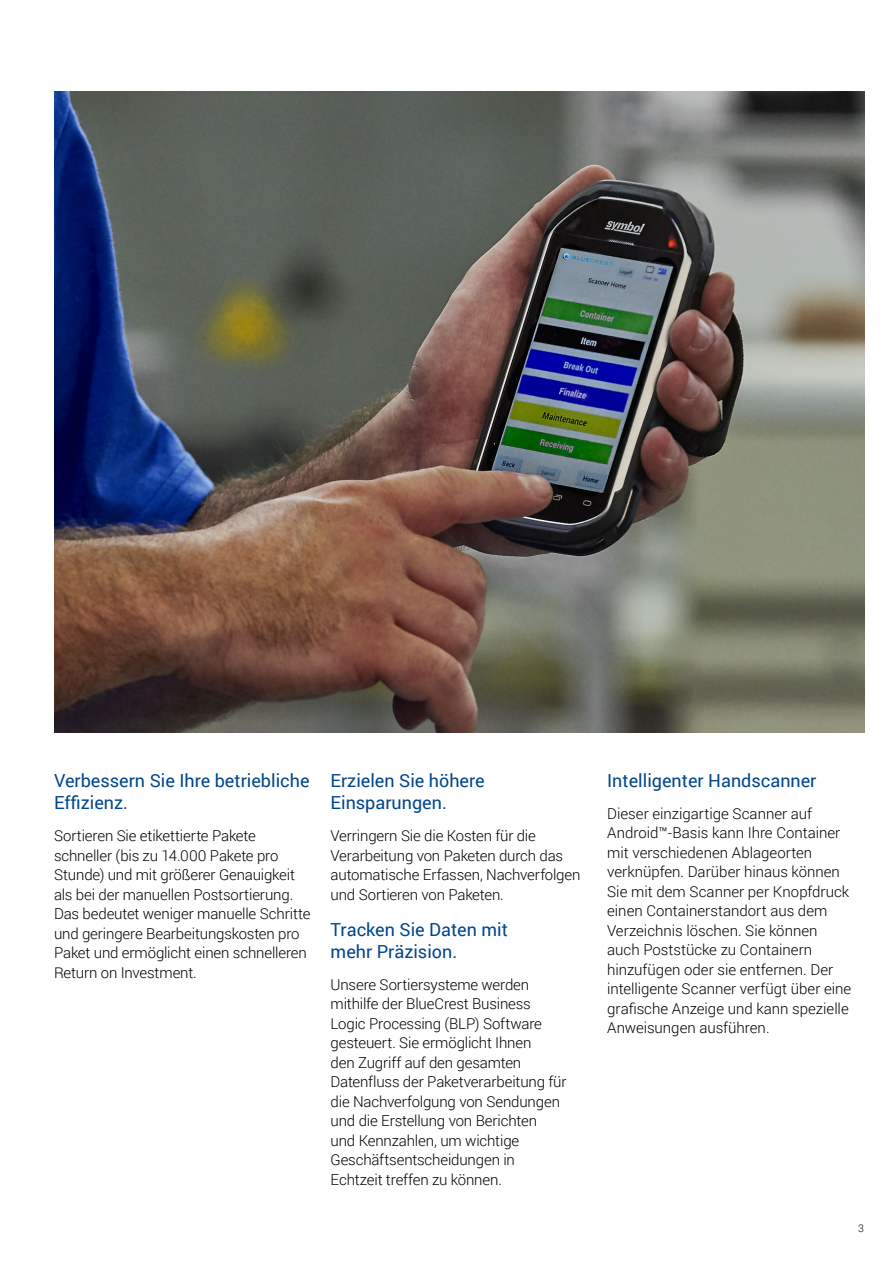
<style>
.page{position:relative;width:893px;height:1263px;background:#fff}
.page>*{position:absolute;margin:0;border:0;box-sizing:border-box;transform-origin:0 0}
.t1{font:18px/22.5px "Roboto";color:#00468b}
.t2{font:300 15px/19.5px "Roboto";letter-spacing:-.01em;color:#000}
.t3{font:300 10.5px "Roboto";color:#000}
</style>
<div class="page">
<img style="left:54px;top:91px;width:810px;height:642px">
<p class="t1" style="left:54px;top:768px;width:257px">Verbessern Sie Ihre betriebliche<br>Effizienz.</p>
<p class="t2" style="left:54px;top:825px;width:258px">Sortieren Sie etikettierte Pakete schneller (bis zu 14.000 Pakete pro Stunde) und mit größerer Genauigkeit als bei der manuellen Postsortierung.<br>Das bedeutet weniger manuelle Schritte und geringere Bearbeitungskosten pro Paket und ermöglicht einen schnelleren Return on Investment.</p>
<p class="t1" style="left:331px;top:768px;width:156px">Erzielen Sie höhere<br>Einsparungen.</p>
<p class="t2" style="left:331px;top:825px;width:251px">Verringern Sie die Kosten für die Verarbeitung von Paketen durch das automatische Erfassen, Nachverfolgen und Sortieren von Paketen.</p>
<p class="t1" style="left:331px;top:917px;width:179px">Tracken Sie Daten mit mehr Präzision.</p>
<p class="t2" style="left:331px;top:974px;width:237px">Unsere Sortiersysteme werden mithilfe der BlueCrest Business<br>Logic Processing (BLP) Software gesteuert. Sie ermöglicht Ihnen<br>den Zugriff auf den gesamten<br>Datenfluss der Paketverarbeitung für die Nachverfolgung von Sendungen und die Erstellung von Berichten<br>und Kennzahlen, um wichtige<br>Geschäftsentscheidungen in<br>Echtzeit treffen zu können.</p>
<p class="t1" style="left:607px;top:768px;width:211px">Intelligenter Handscanner</p>
<p class="t2" style="left:607px;top:803px;width:246px">Dieser einzigartige Scanner auf Android™-Basis kann Ihre Container mit verschiedenen Ablageorten verknüpfen. Darüber hinaus können Sie mit dem Scanner per Knopfdruck einen Containerstandort aus dem Verzeichnis löschen. Sie können auch Poststücke zu Containern hinzufügen oder sie entfernen. Der intelligente Scanner verfügt über eine grafische Anzeige und kann spezielle Anweisungen ausführen.</p>
<p class="t3" style="left:858px;top:1220px;width:7px">3</p>
</div>
